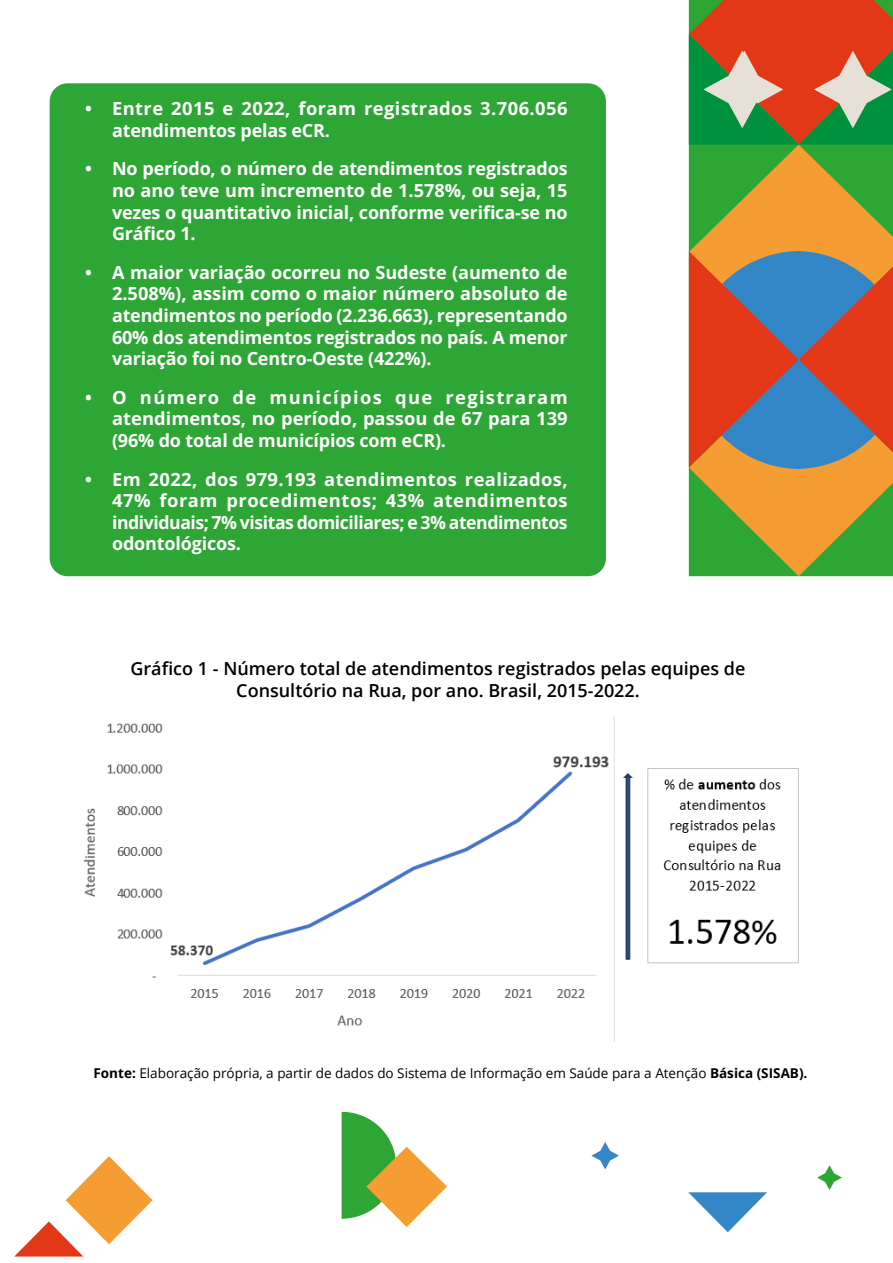
<style>
.page{position:relative;width:893px;height:1263px;background:#fff}
.page>*{position:absolute;margin:0;border:0;box-sizing:border-box;transform-origin:0 0}
.t1{font:700 18px/21.6px "Open Sans";letter-spacing:-.01em;color:#fff;text-align:justify}
.t2{font:600 18px/21.6px "Open Sans";color:#000;text-align:center}
.t3{font:700 18px/21.6px "Open Sans";letter-spacing:.025em;color:#fff}
.t4{font:13.5px "Open Sans";color:#000}
.s1{font-weight:700}
</style>
<div class="page">
<svg style="left:689px;top:0;width:204px;height:576px;background:#997d49"></svg>
<svg style="left:688px;top:1192px;width:79px;height:40px"></svg>
<svg style="left:15px;top:1156px;width:138px;height:100px"></svg>
<svg style="left:817px;top:1165px;width:25px;height:25px"></svg>
<svg style="left:342px;top:1112px;width:105px;height:115px"></svg>
<svg style="left:591px;top:1142px;width:28px;height:27px"></svg>
<div style="left:50px;top:83px;width:556px;height:493px;background:#2ea636;border-radius:18px"></div>
<img style="left:83px;top:716px;width:716px;height:325px">
<p class="t3" style="left:112px;top:97px;width:457px;text-indent:-27px">• Entre 2015 e 2022, foram registrados 3.706.056 atendimentos pelas eCR.</p>
<p class="t1" style="left:112px;top:158px;width:457px;text-indent:-27px">• No período, o número de atendimentos registrados no ano teve um incremento de 1.578%, ou seja, 15 vezes o quantitativo inicial, conforme verifica-se no Gráfico 1.</p>
<p class="t1" style="left:112px;top:261px;width:457px;text-indent:-27px">• A maior variação ocorreu no Sudeste (aumento de 2.508%), assim como o maior número absoluto de atendimentos no período (2.236.663), representando 60% dos atendimentos registrados no país. A menor variação foi no Centro-Oeste (422%).</p>
<p class="t1" style="left:112px;top:386px;width:457px;text-indent:-27px">• O número de municípios que registraram atendimentos, no período, passou de 67 para 139 (96% do total de municípios com eCR).</p>
<p class="t1" style="left:112px;top:468px;width:457px;text-indent:-27px">• Em 2022, dos 979.193 atendimentos realizados, 47% foram procedimentos; 43% atendimentos individuais; 7% visitas domiciliares; e 3% atendimentos odontológicos.</p>
<p class="t2" style="left:130px;top:657px;width:616px">Gráfico 1 - Número total de atendimentos registrados pelas equipes de<br>Consultório na Rua, por ano. Brasil, 2015-2022.</p>
<p class="t4" style="left:94px;top:1063px;width:715px"><span class="s1">Fonte:</span> Elaboração própria, a partir de dados do Sistema de Informação em Saúde para a Atenção <span class="s1">Básica (SISAB).</span></p>
</div>
